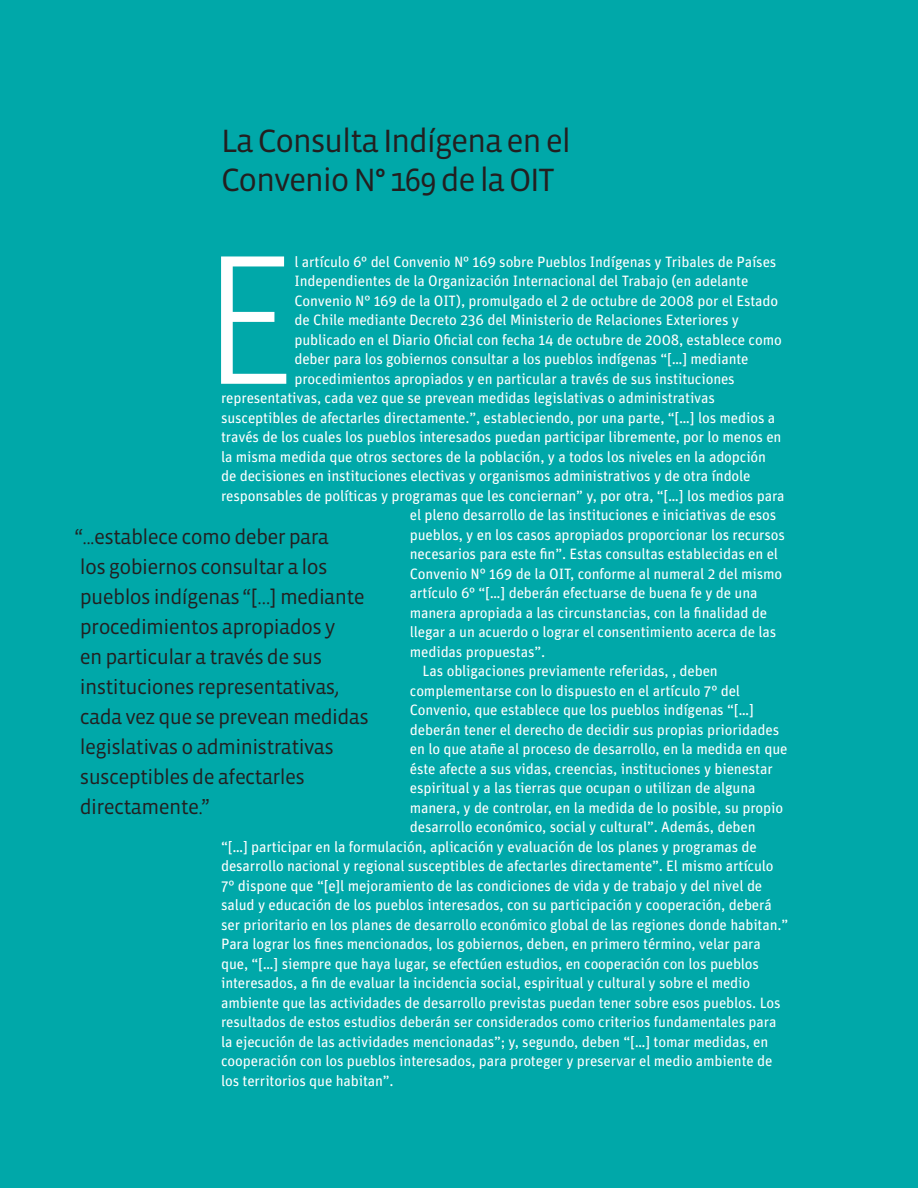
<style>
.page{position:relative;width:918px;height:1188px;background:#00a8a9}
.page>*{position:absolute;margin:0;border:0;box-sizing:border-box;transform-origin:0 0}
.Texto_Capitular{font:300 185.25px "Unit Pro";color:#fff}
.Título_Intro{font:33px/39px "Vista Sans";letter-spacing:-.04em;color:#231f20}
.Destacados_Intro1{font:21px/30px "Vista Sans";letter-spacing:-.03em;color:#231f20}
.Texto_Capitular-2{font:15px "Unit Pro";letter-spacing:-.01em;color:#fff}
</style>
<div class="page">
<p class="Título_Intro" style="left:221px;top:122px;width:351px">La Consulta Indígena en el<br>Convenio N° 169 de la OIT</p>
<p class="Texto_Capitular" style="left:203px;top:211px;width:95px">E</p>
<p class="Texto_Capitular-2" style="left:294px;top:252px;width:483px">l artículo 6° del Convenio N° 169 sobre Pueblos Indígenas y Tribales de Países</p>
<p class="Texto_Capitular-2" style="left:294px;top:272px;width:456px">Independientes de la Organización Internacional del Trabajo (en adelante</p>
<p class="Texto_Capitular-2" style="left:294px;top:291px;width:485px">Convenio N° 169 de la OIT), promulgado el 2 de octubre de 2008 por el Estado</p>
<p class="Texto_Capitular-2" style="left:294px;top:311px;width:446px">de Chile mediante Decreto 236 del Ministerio de Relaciones Exteriores y</p>
<p class="Texto_Capitular-2" style="left:294px;top:330px;width:489px">publicado en el Diario Oficial con fecha 14 de octubre de 2008, establece como</p>
<p class="Texto_Capitular-2" style="left:294px;top:350px;width:456px">deber para los gobiernos consultar a los pueblos indígenas “[…] mediante</p>
<p class="Texto_Capitular-2" style="left:294px;top:369px;width:442px">procedimientos apropiados y en particular a través de sus instituciones</p>
<p class="Texto_Capitular-2" style="left:221px;top:389px;width:495px">representativas, cada vez que se prevean medidas legislativas o administrativas</p>
<p class="Texto_Capitular-2" style="left:221px;top:408px;width:556px">susceptibles de afectarles directamente.”, estableciendo, por una parte, “[…] los medios a</p>
<p class="Texto_Capitular-2" style="left:221px;top:428px;width:562px">través de los cuales los pueblos interesados puedan participar libremente, por lo menos en</p>
<p class="Texto_Capitular-2" style="left:221px;top:447px;width:547px">la misma medida que otros sectores de la población, y a todos los niveles en la adopción</p>
<p class="Texto_Capitular-2" style="left:221px;top:467px;width:531px">de decisiones en instituciones electivas y organismos administrativos y de otra índole</p>
<p class="Texto_Capitular-2" style="left:221px;top:486px;width:565px">responsables de políticas y programas que les conciernan” y, por otra, “[…] los medios para</p>
<p class="Texto_Capitular-2" style="left:410px;top:506px;width:368px">el pleno desarrollo de las instituciones e iniciativas de esos</p>
<p class="Texto_Capitular-2" style="left:410px;top:525px;width:377px">pueblos, y en los casos apropiados proporcionar los recursos</p>
<p class="Texto_Capitular-2" style="left:410px;top:545px;width:370px">necesarios para este fin”. Estas consultas establecidas en el</p>
<p class="Texto_Capitular-2" style="left:410px;top:564px;width:374px">Convenio N° 169 de la OIT, conforme al numeral 2 del mismo</p>
<p class="Texto_Capitular-2" style="left:410px;top:584px;width:349px">artículo 6° “[…] deberán efectuarse de buena fe y de una</p>
<p class="Texto_Capitular-2" style="left:410px;top:603px;width:359px">manera apropiada a las circunstancias, con la finalidad de</p>
<p class="Texto_Capitular-2" style="left:410px;top:623px;width:368px">llegar a un acuerdo o lograr el consentimiento acerca de las</p>
<p class="Texto_Capitular-2" style="left:410px;top:642px;width:137px">medidas propuestas”.</p>
<p class="Texto_Capitular-2" style="left:423px;top:662px;width:297px">Las obligaciones previamente referidas, , deben</p>
<p class="Texto_Capitular-2" style="left:410px;top:681px;width:332px">complementarse con lo dispuesto en el artículo 7° del</p>
<p class="Texto_Capitular-2" style="left:410px;top:701px;width:346px">Convenio, que establece que los pueblos indígenas “[…]</p>
<p class="Texto_Capitular-2" style="left:410px;top:720px;width:371px">deberán tener el derecho de decidir sus propias prioridades</p>
<p class="Texto_Capitular-2" style="left:410px;top:740px;width:379px">en lo que atañe al proceso de desarrollo, en la medida en que</p>
<p class="Texto_Capitular-2" style="left:410px;top:759px;width:364px">éste afecte a sus vidas, creencias, instituciones y bienestar</p>
<p class="Texto_Capitular-2" style="left:410px;top:779px;width:347px">espiritual y a las tierras que ocupan o utilizan de alguna</p>
<p class="Texto_Capitular-2" style="left:410px;top:798px;width:375px">manera, y de controlar, en la medida de lo posible, su propio</p>
<p class="Texto_Capitular-2" style="left:410px;top:818px;width:347px">desarrollo económico, social y cultural”. Además, deben</p>
<p class="Texto_Capitular-2" style="left:221px;top:837px;width:537px">“[…] participar en la formulación, aplicación y evaluación de los planes y programas de</p>
<p class="Texto_Capitular-2" style="left:221px;top:857px;width:554px">desarrollo nacional y regional susceptibles de afectarles directamente”. El mismo artículo</p>
<p class="Texto_Capitular-2" style="left:221px;top:876px;width:543px">7° dispone que “[e]l mejoramiento de las condiciones de vida y de trabajo y del nivel de</p>
<p class="Texto_Capitular-2" style="left:221px;top:896px;width:552px">salud y educación de los pueblos interesados, con su participación y cooperación, deberá</p>
<p class="Texto_Capitular-2" style="left:221px;top:915px;width:569px">ser prioritario en los planes de desarrollo económico global de las regiones donde habitan.”</p>
<p class="Texto_Capitular-2" style="left:221px;top:935px;width:541px">Para lograr los fines mencionados, los gobiernos, deben, en primero término, velar para</p>
<p class="Texto_Capitular-2" style="left:221px;top:954px;width:540px">que, “[…] siempre que haya lugar, se efectúen estudios, en cooperación con los pueblos</p>
<p class="Texto_Capitular-2" style="left:221px;top:974px;width:531px">interesados, a fin de evaluar la incidencia social, espiritual y cultural y sobre el medio</p>
<p class="Texto_Capitular-2" style="left:221px;top:993px;width:561px">ambiente que las actividades de desarrollo previstas puedan tener sobre esos pueblos. Los</p>
<p class="Texto_Capitular-2" style="left:221px;top:1013px;width:557px">resultados de estos estudios deberán ser considerados como criterios fundamentales para</p>
<p class="Texto_Capitular-2" style="left:221px;top:1032px;width:549px">la ejecución de las actividades mencionadas”; y, segundo, deben “[…] tomar medidas, en</p>
<p class="Texto_Capitular-2" style="left:221px;top:1052px;width:553px">cooperación con los pueblos interesados, para proteger y preservar el medio ambiente de</p>
<p class="Texto_Capitular-2" style="left:221px;top:1071px;width:174px">los territorios que habitan”.</p>
<p class="Destacados_Intro1" style="left:75px;top:523px;width:296px">“...establece como deber para<br>los gobiernos consultar a los pueblos indígenas “[…] mediante procedimientos apropiados y<br>en particular a través de sus instituciones representativas, cada vez que se prevean medidas legislativas o administrativas susceptibles de afectarles directamente.”</p>
</div>
